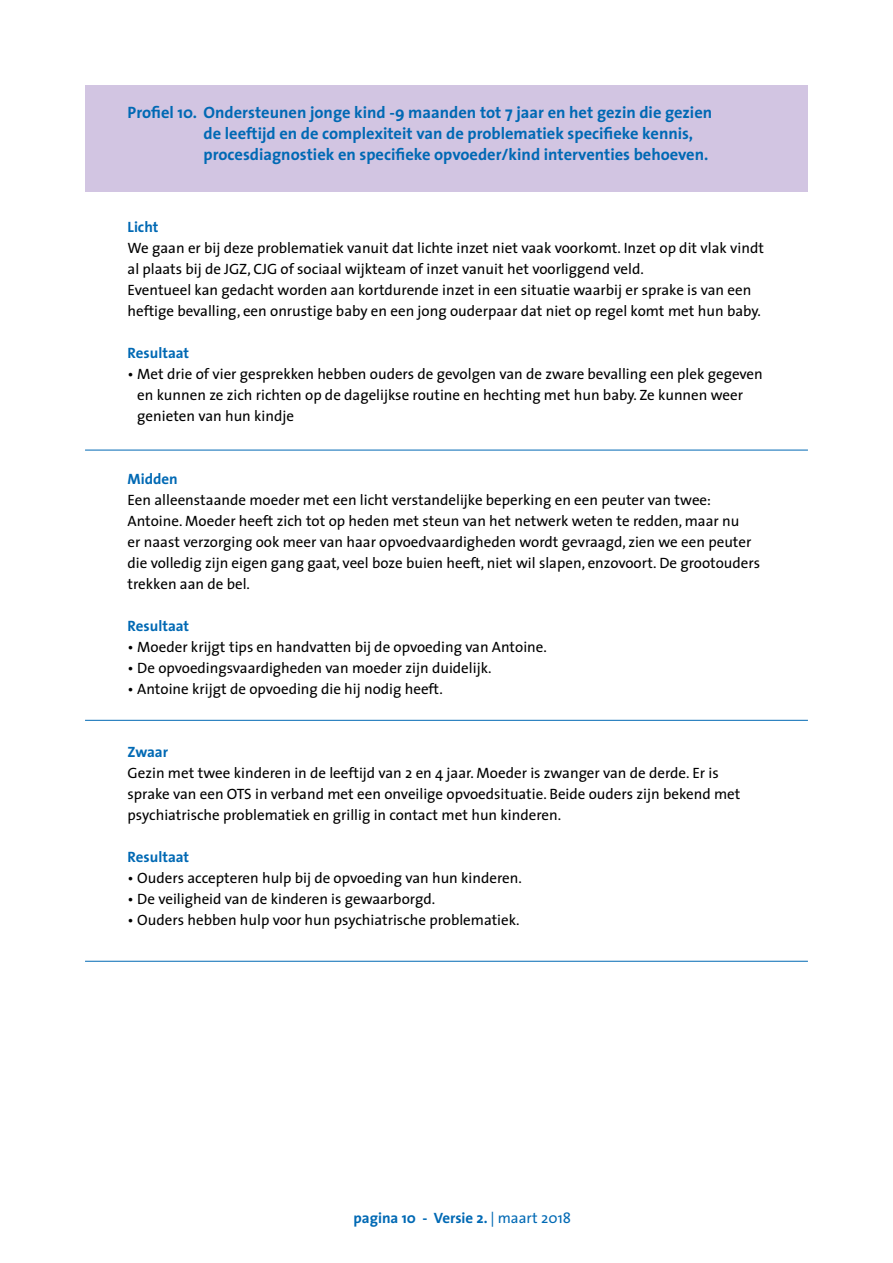
<style>
.page{position:relative;width:893px;height:1263px;background:#fff}
.page>*{position:absolute;margin:0;border:0;box-sizing:border-box;transform-origin:0 0}
.t1{font:700 16.5px/21px "The Sans";color:#0069b4}
.t2{font:15px/21px "The Sans";color:#000}
.t3{font:700 15px "The Sans";color:#0069b4}
.s1{font-weight:400}
</style>
<div class="page">
<div style="left:85px;top:85px;width:723px;height:106px;background:#d2c5e2"></div>
<hr style="left:85px;top:450px;width:723px;height:1px;background:#0069b4">
<hr style="left:85px;top:720px;width:723px;height:1px;background:#0069b4">
<hr style="left:85px;top:961px;width:723px;height:1px;background:#0069b4">
<p class="t1" style="left:204px;top:101px;width:510px;text-indent:-76px">Profiel 10. Ondersteunen jonge kind -9 maanden tot 7 jaar en het gezin die gezien de leeftijd en de complexiteit van de problematiek specifieke kennis, procesdiagnostiek en specifieke opvoeder/kind interventies behoeven.</p>
<p class="t3" style="left:128px;top:214px;width:32px">Licht</p>
<p class="t2" style="left:128px;top:237px;width:638px">We gaan er bij deze problematiek vanuit dat lichte inzet niet vaak voorkomt. Inzet op dit vlak vindt al plaats bij de JGZ, CJG of sociaal wijkteam of inzet vanuit het voorliggend veld.<br>Eventueel kan gedacht worden aan kortdurende inzet in een situatie waarbij er sprake is van een heftige bevalling, een onrustige baby en een jong ouderpaar dat niet op regel komt met hun baby.</p>
<p class="t3" style="left:128px;top:340px;width:63px">Resultaat</p>
<p class="t2" style="left:137px;top:363px;width:627px;text-indent:-10px">• Met drie of vier gesprekken hebben ouders de gevolgen van de zware bevalling een plek gegeven en kunnen ze zich richten op de dagelijkse routine en hechting met hun baby. Ze kunnen weer genieten van hun kindje</p>
<p class="t3" style="left:128px;top:466px;width:52px">Midden</p>
<p class="t2" style="left:128px;top:489px;width:634px">Een alleenstaande moeder met een licht verstandelijke beperking en een peuter van twee:<br>Antoine. Moeder heeft zich tot op heden met steun van het netwerk weten te redden, maar nu<br>er naast verzorging ook meer van haar opvoedvaardigheden wordt gevraagd, zien we een peuter die volledig zijn eigen gang gaat, veel boze buien heeft, niet wil slapen, enzovoort. De grootouders trekken aan de bel.</p>
<p class="t3" style="left:128px;top:613px;width:63px">Resultaat</p>
<p class="t2" style="left:128px;top:636px;width:421px">• Moeder krijgt tips en handvatten bij de opvoeding van Antoine.</p>
<p class="t2" style="left:128px;top:657px;width:365px">• De opvoedingsvaardigheden van moeder zijn duidelijk.</p>
<p class="t2" style="left:128px;top:678px;width:317px">• Antoine krijgt de opvoeding die hij nodig heeft.</p>
<p class="t3" style="left:128px;top:739px;width:42px">Zwaar</p>
<p class="t2" style="left:128px;top:762px;width:614px">Gezin met twee kinderen in de leeftijd van 2 en 4 jaar. Moeder is zwanger van de derde. Er is sprake van een OTS in verband met een onveilige opvoedsituatie. Beide ouders zijn bekend met psychiatrische problematiek en grillig in contact met hun kinderen.</p>
<p class="t3" style="left:128px;top:844px;width:63px">Resultaat</p>
<p class="t2" style="left:128px;top:867px;width:396px">• Ouders accepteren hulp bij de opvoeding van hun kinderen.</p>
<p class="t2" style="left:128px;top:888px;width:309px">• De veiligheid van de kinderen is gewaarborgd.</p>
<p class="t2" style="left:128px;top:909px;width:394px">• Ouders hebben hulp voor hun psychiatrische problematiek.</p>
<p class="t3" style="left:353px;top:1205px;width:219px">pagina 10 - Versie 2. <span class="s1">| maart 2018</span></p>
</div>
